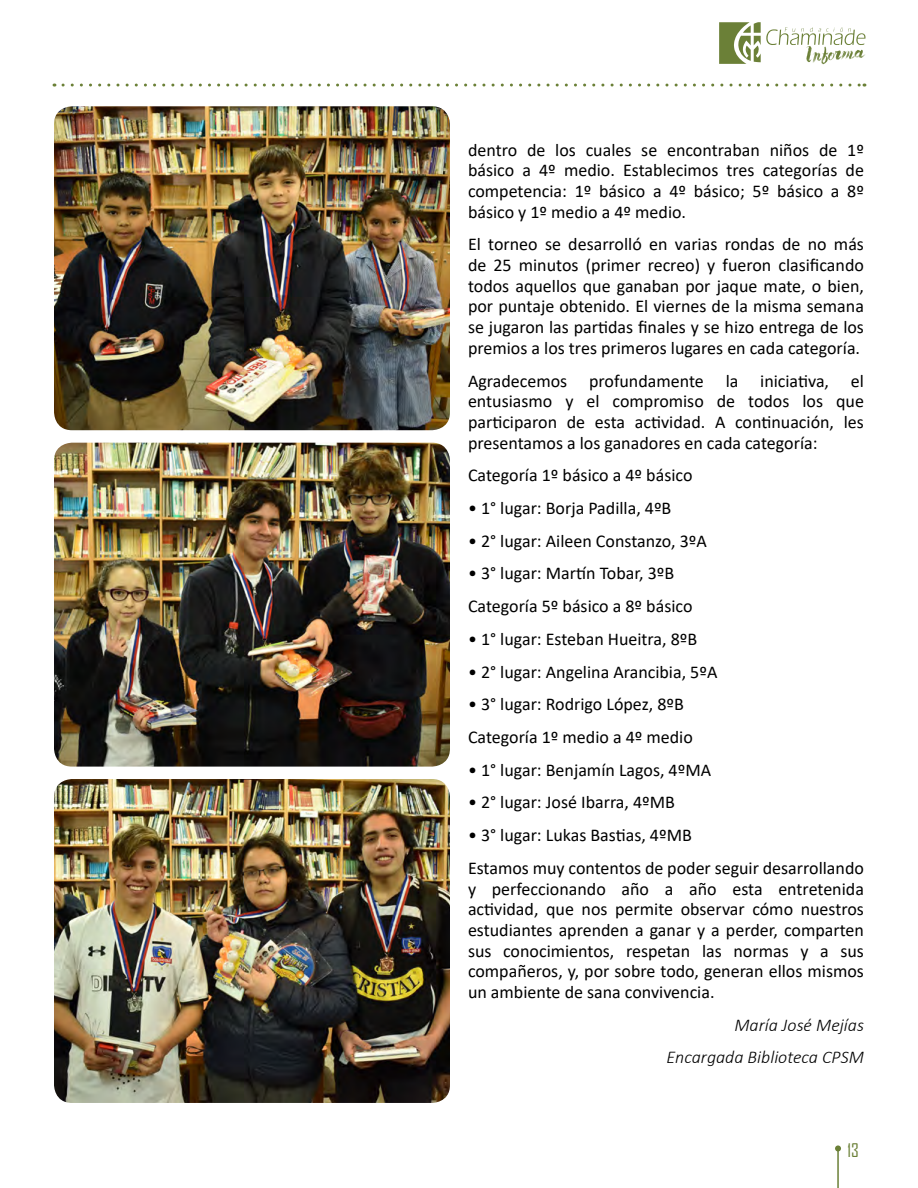
<style>
.page{position:relative;width:918px;height:1188px;background:#fff}
.page>*{position:absolute;margin:0;border:0;box-sizing:border-box;transform-origin:0 0}
.t1{font:18px/20.7px "Calibri";color:#000;text-align:justify}
.t2{font:italic 300 18px/32.7px "Calibri";color:#000;text-align:right}
.t3{font:18px "Agency FB";color:#6b8037}
</style>
<div class="page">
<img style="left:54px;top:106px;width:396px;height:324px">
<img style="left:54px;top:443px;width:396px;height:324px">
<img style="left:54px;top:779px;width:396px;height:324px">
<hr style="left:837px;top:1148px;width:2px;height:40px;background:#6b8037">
<svg style="left:835px;top:1145px;width:6px;height:6px"></svg>
<svg style="left:63px;top:84px;width:802px;height:3px"></svg>
<svg style="left:719px;top:22px;width:147px;height:42px"></svg>
<p class="t1" style="left:468px;top:139px;width:398px">dentro de los cuales se encontraban niños de 1º básico a 4º medio. Establecimos tres categorías de competencia: 1º básico a 4º básico; 5º básico a 8º básico y 1º medio a 4º medio.</p>
<p class="t1" style="left:468px;top:234px;width:398px">El torneo se desarrolló en varias rondas de no más de 25 minutos (primer recreo) y fueron clasificando todos aquellos que ganaban por jaque mate, o bien, por puntaje obtenido. El viernes de la misma semana se jugaron las partidas finales y se hizo entrega de los premios a los tres primeros lugares en cada categoría.</p>
<p class="t1" style="left:468px;top:370px;width:397px">Agradecemos profundamente la iniciativa, el entusiasmo y el compromiso de todos los que participaron de esta actividad. A continuación, les presentamos a los ganadores en cada categoría:</p>
<p class="t1" style="left:468px;top:465px;width:226px">Categoría 1º básico a 4º básico</p>
<p class="t1" style="left:468px;top:497px;width:205px">• 1° lugar: Borja Padilla, 4ºB</p>
<p class="t1" style="left:468px;top:530px;width:240px">• 2° lugar: Aileen Constanzo, 3ºA</p>
<p class="t1" style="left:468px;top:557px;width:226px;line-height:32.7px">• 3° lugar: Martín Tobar, 3ºB<br>Categoría 5º básico a 8º básico</p>
<p class="t1" style="left:468px;top:628px;width:231px">• 1° lugar: Esteban Hueitra, 8ºB</p>
<p class="t1" style="left:468px;top:661px;width:251px">• 2° lugar: Angelina Arancibia, 5ºA</p>
<p class="t1" style="left:468px;top:687px;width:226px;line-height:32.7px">• 3° lugar: Rodrigo López, 8ºB<br>Categoría 1º medio a 4º medio</p>
<p class="t1" style="left:468px;top:759px;width:245px">• 1° lugar: Benjamín Lagos, 4ºMA</p>
<p class="t1" style="left:468px;top:792px;width:209px">• 2° lugar: José Ibarra, 4ºMB</p>
<p class="t1" style="left:468px;top:818px;width:397px;line-height:32.7px">• 3° lugar: Lukas Bastias, 4ºMB<br>Estamos muy contentos de poder seguir desarrollando</p>
<p class="t1" style="left:468px;top:878px;width:397px">y perfeccionando año a año esta entretenida actividad, que nos permite observar cómo nuestros estudiantes aprenden a ganar y a perder, comparten sus conocimientos, respetan las normas y a sus compañeros, y, por sobre todo, generan ellos mismos un ambiente de sana convivencia.</p>
<p class="t2" style="left:667px;top:1008px;width:199px">María José Mejías<br>Encargada Biblioteca CPSM</p>
<p class="t3" style="left:848px;top:1139px;width:13px">13</p>
</div>
